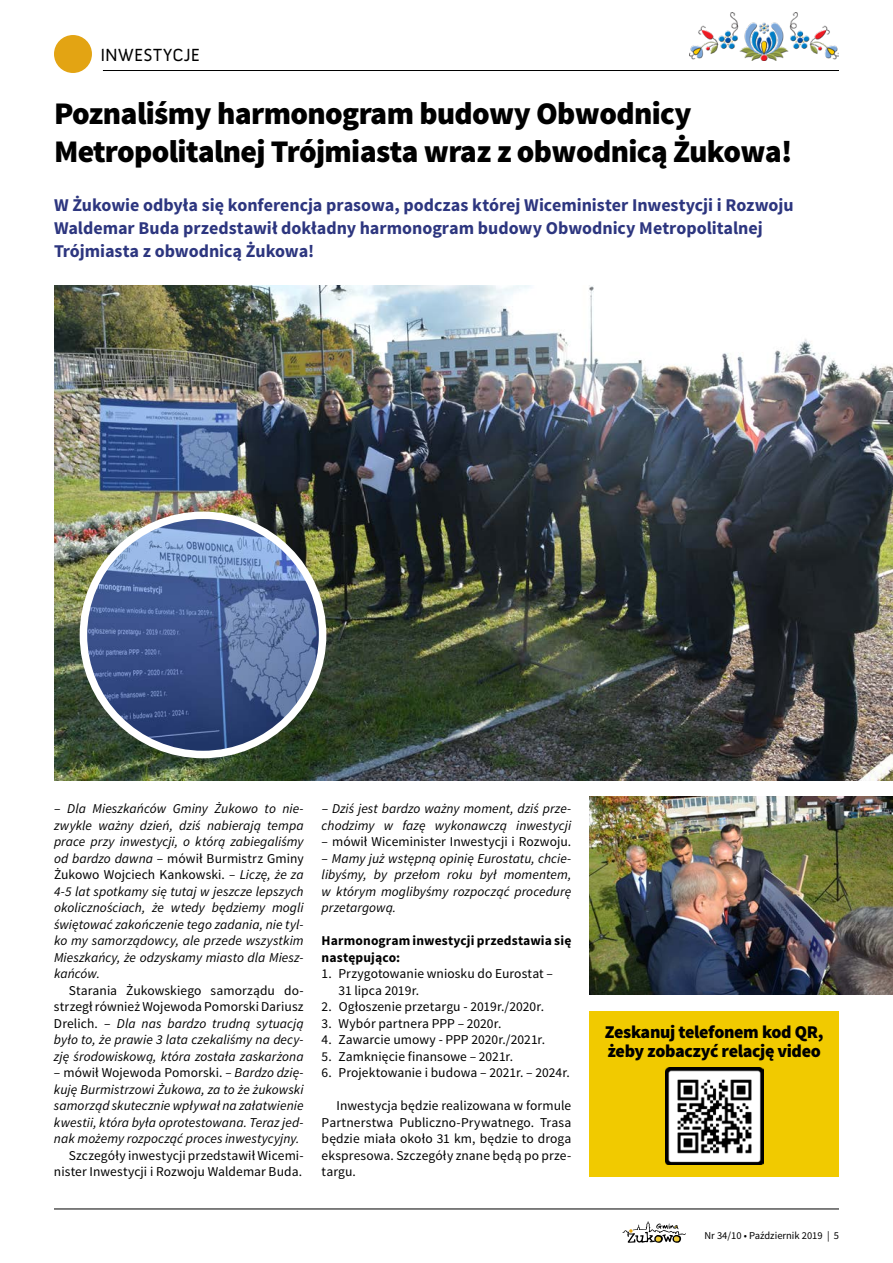
<style>
.page{position:relative;width:893px;height:1263px;background:#fff}
.page>*{position:absolute;margin:0;border:0;box-sizing:border-box;transform-origin:0 0}
.t1{font:900 31.5px/38px "Source Sans Pro";letter-spacing:-.02em;color:#000}
.t2{font:700 18px/22.8px "Source Sans Pro";color:#2d367f}
.t3{font:900 18px/18.6px "Source Sans Pro";letter-spacing:-.02em;color:#000}
.t4{font:18px "Anivers";letter-spacing:.015em;color:#000}
.t5{font:italic 13.5px/16.5px "Source Sans Pro";letter-spacing:.005em;color:#000;text-align:justify}
.t6{font:13.5px/16.5px "Source Sans Pro";letter-spacing:.005em;color:#000;text-align:right}
.t7{font:700 13.5px/16.5px "Source Sans Pro";letter-spacing:.01em;color:#000}
.t8{font:10.5px "Source Sans Pro";color:#000}
.s1{font-style:normal}
</style>
<div class="page">
<div style="left:54px;top:35px;width:38px;height:38px;background:#e3a413;border-radius:50%"></div>
<img style="left:689px;top:12px;width:150px;height:49px">
<svg style="left:622px;top:1221px;width:64px;height:22px"></svg>
<hr style="left:54px;top:1209px;width:785px;height:1px;background:#000">
<hr style="left:103px;top:70px;width:736px;height:1px;background:#000">
<div style="left:589px;top:1011px;width:250px;height:165px;background:#f1ca00"></div>
<img style="left:665px;top:1067px;width:98px;height:98px">
<img style="left:54px;top:285px;width:839px;height:495px">
<img style="left:589px;top:797px;width:304px;height:198px">
<img style="left:83px;top:515px;width:240px;height:239px;border-radius:120px">
<div style="left:80px;top:511px;width:246px;height:247px;border:8px solid #fff;border-radius:50%"></div>
<h2 class="t4" style="left:100px;top:45px;width:101px">INWESTYCJE</h2>
<h1 class="t1" style="left:54px;top:95px;width:740px">Poznaliśmy harmonogram budowy Obwodnicy<br>Metropolitalnej Trójmiasta wraz z obwodnicą Żukowa!</h1>
<h2 class="t2" style="left:54px;top:195px;width:741px">W Żukowie odbyła się konferencja prasowa, podczas której Wiceminister Inwestycji i Rozwoju<br>Waldemar Buda przedstawił dokładny harmonogram budowy Obwodnicy Metropolitalnej<br>Trójmiasta z obwodnicą Żukowa!</h2>
<p class="t5" style="left:54px;top:800px;width:251px"><span class="s1">–</span> Dla Mieszkańców Gminy Żukowo to nie&shy;zwykle ważny dzień, dziś nabierają tempa prace przy inwestycji, o którą zabiegaliśmy od bardzo dawna <span class="s1">– mówił Burmistrz Gminy Żukowo Wojciech Kankowski.</span> – Liczę, że za 4-5 lat spotkamy się tutaj w jeszcze lepszych okolicznościach, że wtedy będziemy mogli świętować zakończenie tego zadania, nie tyl&shy;ko my samorządowcy, ale przede wszystkim Mieszkańcy, że odzyskamy miasto dla Miesz&shy;kańców.</p>
<p class="t5" style="left:54px;top:982px;width:251px;text-indent:15px"><span class="s1">Starania Żukowskiego samorządu do&shy;strzegł również Wojewoda Pomorski Dariusz Drelich. –</span> Dla nas bardzo trudną sytuacją było to, że prawie 3 lata czekaliśmy na decy&shy;zję środowiskową, która została zaskarżona</p>
<p class="t5" style="left:54px;top:1064px;width:251px"><span class="s1">– mówił Wojewoda Pomorski.</span> – Bardzo dzię&shy;kuję Burmistrzowi Żukowa, za to że żukowski samorząd skutecznie wpływał na załatwienie kwestii, która była oprotestowana. Teraz jed&shy;nak możemy rozpocząć proces inwestycyjny.</p>
<p class="t6" style="left:54px;top:1147px;width:251px">Szczegóły inwestycji przedstawił Wicemi&shy;nister Inwestycji i Rozwoju Waldemar Buda.</p>
<p class="t5" style="left:322px;top:800px;width:251px"><span class="s1">–</span> Dziś jest bardzo ważny moment, dziś prze&shy;chodzimy w fazę wykonawczą inwestycji</p>
<p class="t6" style="left:322px;top:833px;width:251px">– mówił Wiceminister Inwestycji i Rozwoju.</p>
<p class="t5" style="left:322px;top:850px;width:251px"><span class="s1">–</span> Mamy już wstępną opinię Eurostatu, chcie&shy;libyśmy, by przełom roku był momentem, w którym moglibyśmy rozpocząć procedurę przetargową.</p>
<p class="t7" style="left:322px;top:933px;width:251px">Harmonogram inwestycji przedstawia się następująco:</p>
<p class="t6" style="left:339px;top:965px;width:216px;text-align:left;text-indent:-17px">1. Przygotowanie wniosku do Eurostat –<br>31 lipca 2019r.</p>
<p class="t6" style="left:322px;top:998px;width:224px">2. Ogłoszenie przetargu - 2019r./2020r.</p>
<p class="t6" style="left:322px;top:1015px;width:181px">3. Wybór partnera PPP – 2020r.</p>
<p class="t6" style="left:322px;top:1031px;width:225px">4. Zawarcie umowy - PPP 2020r./2021r.</p>
<p class="t6" style="left:322px;top:1048px;width:193px">5. Zamknięcie finansowe – 2021r.</p>
<p class="t6" style="left:322px;top:1064px;width:250px">6. Projektowanie i budowa – 2021r. – 2024r.</p>
<p class="t6" style="left:322px;top:1097px;width:251px;text-align:justify;text-indent:15px">Inwestycja będzie realizowana w formule Partnerstwa Publiczno-Prywatnego. Trasa będzie miała około 31 km, będzie to droga ekspresowa. Szczegóły znane będą po prze&shy;targu.</p>
<h2 class="t3" style="left:605px;top:1023px;width:220px">Zeskanuj telefonem kod QR, żeby zobaczyć relację video</h2>
<p class="t8" style="left:704px;top:1229px;width:136px">Nr 34/10 • Październik 2019 | 5</p>
</div>
